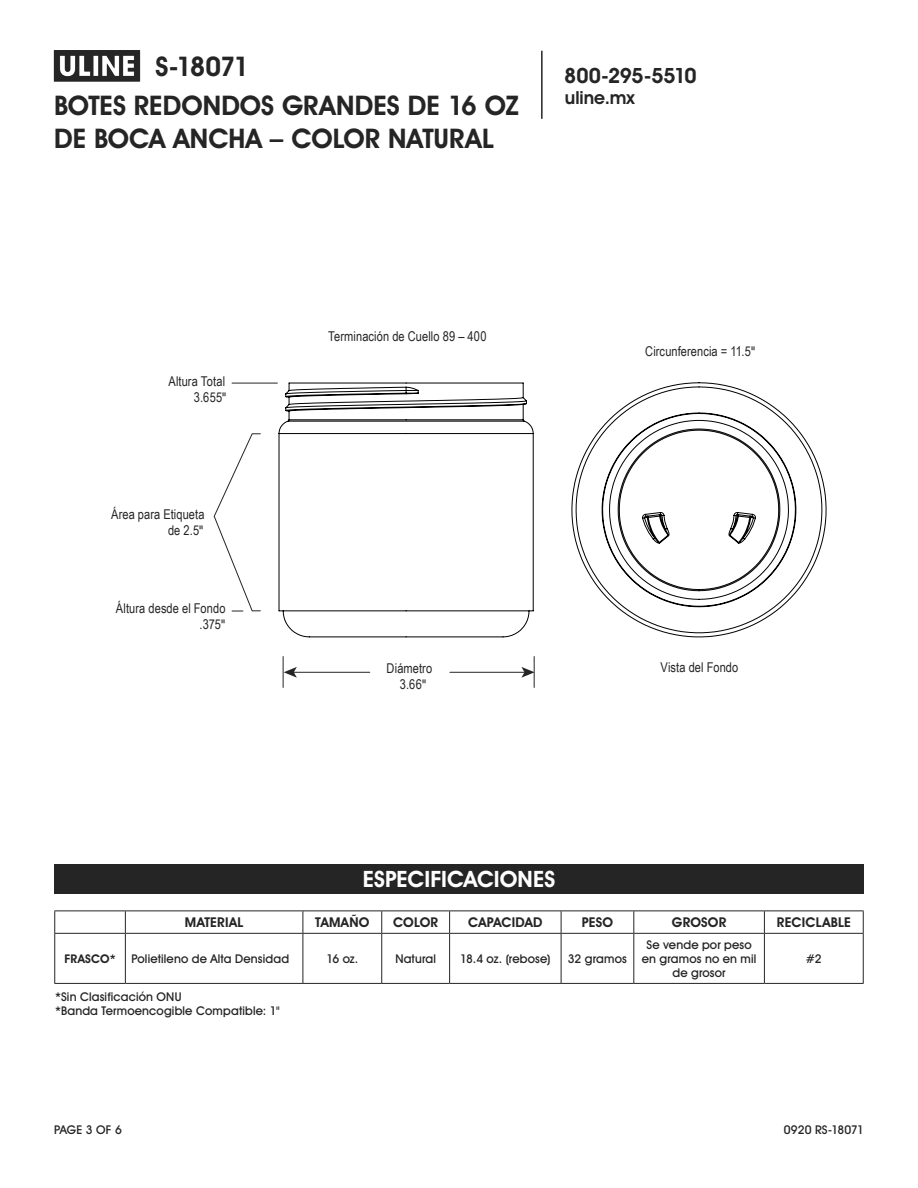
<style>
.page{position:relative;width:918px;height:1188px;background:#fff}
.page>*{position:absolute;margin:0;border:0;box-sizing:border-box;transform-origin:0 0}
.t1{font:700 27px/38.7px "Uline Two Knine";color:#252525}
.t2{font:700 22.5px "Uline Two Knine";color:#fff}
.t3{font:700 21px "Uline Two Knine";letter-spacing:-.02em;color:#252525}
.t4{font:700 18px "Uline Two Knine";color:#252525}
.t5{font:13.5px/16.2px "Arial Narrow";letter-spacing:.005em;color:#252525;text-align:right}
.t6{font:700 13.5px "Uline Two Knine";letter-spacing:.015em;color:#252525}
.t7{font:12px/14.4px "Uline Two Knine";letter-spacing:.015em;color:#252525;text-align:center}
.t8{font:700 12px "Uline Two Knine";letter-spacing:.015em;color:#252525}
.s1{font-size:28.5px}
.s2{font-family:"Uline Two Knine"}
</style>
<div class="page">
<hr style="left:541px;top:51px;width:2px;height:68px;background:#252525">
<svg style="left:54px;top:50px;width:86px;height:31px"></svg>
<div style="left:54px;top:864px;width:810px;height:30px;background:#252525"></div>
<hr style="left:54px;top:910px;width:71px;height:1px;background:#252525">
<svg style="left:54px;top:911px;width:1px;height:22px"></svg>
<hr style="left:125px;top:910px;width:178px;height:1px;background:#252525">
<svg style="left:125px;top:911px;width:1px;height:22px"></svg>
<hr style="left:303px;top:910px;width:79px;height:1px;background:#252525">
<svg style="left:303px;top:911px;width:1px;height:22px"></svg>
<hr style="left:382px;top:910px;width:68px;height:1px;background:#252525">
<svg style="left:381px;top:911px;width:1px;height:22px"></svg>
<hr style="left:450px;top:910px;width:111px;height:1px;background:#252525">
<svg style="left:449px;top:911px;width:1px;height:22px"></svg>
<hr style="left:561px;top:910px;width:73px;height:1px;background:#252525">
<svg style="left:561px;top:911px;width:1px;height:22px"></svg>
<hr style="left:634px;top:910px;width:130px;height:1px;background:#252525">
<svg style="left:633px;top:911px;width:1px;height:22px"></svg>
<hr style="left:764px;top:910px;width:100px;height:1px;background:#252525">
<svg style="left:764px;top:911px;width:1px;height:22px"></svg>
<svg style="left:863px;top:911px;width:1px;height:22px"></svg>
<hr style="left:54px;top:934px;width:1px;height:49px;background:#252525">
<hr style="left:125px;top:934px;width:1px;height:49px;background:#252525">
<hr style="left:303px;top:934px;width:1px;height:49px;background:#252525">
<hr style="left:381px;top:934px;width:1px;height:49px;background:#252525">
<hr style="left:449px;top:934px;width:1px;height:49px;background:#252525">
<hr style="left:561px;top:934px;width:1px;height:49px;background:#252525">
<hr style="left:633px;top:934px;width:1px;height:49px;background:#252525">
<hr style="left:764px;top:934px;width:1px;height:49px;background:#252525">
<hr style="left:863px;top:934px;width:1px;height:49px;background:#252525">
<hr style="left:54px;top:983px;width:71px;height:1px;background:#252525">
<hr style="left:125px;top:983px;width:178px;height:1px;background:#252525">
<hr style="left:303px;top:983px;width:79px;height:1px;background:#252525">
<hr style="left:382px;top:983px;width:68px;height:1px;background:#252525">
<hr style="left:450px;top:983px;width:111px;height:1px;background:#252525">
<hr style="left:561px;top:983px;width:73px;height:1px;background:#252525">
<hr style="left:634px;top:983px;width:130px;height:1px;background:#252525">
<hr style="left:764px;top:983px;width:100px;height:1px;background:#252525">
<hr style="left:54px;top:933px;width:71px;height:1px;background:#252525">
<hr style="left:125px;top:933px;width:178px;height:1px;background:#252525">
<hr style="left:303px;top:933px;width:79px;height:1px;background:#252525">
<hr style="left:382px;top:933px;width:68px;height:1px;background:#252525">
<hr style="left:450px;top:933px;width:111px;height:1px;background:#252525">
<hr style="left:561px;top:933px;width:73px;height:1px;background:#252525">
<hr style="left:634px;top:933px;width:130px;height:1px;background:#252525">
<hr style="left:764px;top:933px;width:100px;height:1px;background:#252525">
<hr style="left:232px;top:383px;width:45px;height:1px;background:#252525">
<hr style="left:293px;top:672px;width:77px;height:1px;background:#252525">
<svg style="left:284px;top:667px;width:13px;height:11px"></svg>
<hr style="left:450px;top:672px;width:75px;height:1px;background:#252525">
<svg style="left:521px;top:667px;width:13px;height:11px"></svg>
<svg style="left:213px;top:433px;width:48px;height:179px"></svg>
<hr style="left:283px;top:656px;width:1px;height:32px;background:#252525">
<hr style="left:534px;top:656px;width:1px;height:32px;background:#252525">
<svg style="left:278px;top:382px;width:256px;height:256px"></svg>
<svg style="left:571px;top:382px;width:256px;height:256px"></svg>
<h1 class="t1" style="left:54px;top:47px;width:466px"><span class="s1">π</span> S-18071<br>BOTES REDONDOS GRANDES DE 16 OZ</h1>
<h1 class="t1" style="left:54px;top:118px;width:441px">DE BOCA ANCHA – COLOR NATURAL</h1>
<h3 class="t3" style="left:564px;top:63px;width:134px">800-295-5510</h3>
<h3 class="t4" style="left:565px;top:86px;width:71px">uline.mx</h3>
<p class="t5" style="left:168px;top:372px;width:59px">Altura Total<br>3.655<span class="s2">"</span></p>
<p class="t5" style="left:111px;top:505px;width:95px">Área para Etiqueta de 2.5<span class="s2">"</span></p>
<p class="t5" style="left:116px;top:600px;width:111px">Áltura desde el Fondo .375<span class="s2">"</span></p>
<p class="t5" style="left:328px;top:327px;width:160px">Terminación de Cuello 89 – 400</p>
<p class="t5" style="left:645px;top:343px;width:111px">Circunferencia = 11.5<span class="s2">"</span></p>
<p class="t5" style="left:387px;top:660px;width:47px;text-align:center">Diámetro<br>3.66<span class="s2">"</span></p>
<p class="t5" style="left:661px;top:659px;width:79px">Vista del Fondo</p>
<h2 class="t2" style="left:363px;top:866px;width:194px">ESPECIFICACIONES</h2>
<p class="t6" style="left:185px;top:914px;width:60px">MATERIAL</p>
<p class="t6" style="left:315px;top:914px;width:56px">TAMAÑO</p>
<p class="t6" style="left:393px;top:914px;width:47px">COLOR</p>
<p class="t6" style="left:468px;top:914px;width:76px">CAPACIDAD</p>
<p class="t6" style="left:582px;top:914px;width:33px">PESO</p>
<p class="t6" style="left:672px;top:914px;width:56px">GROSOR</p>
<p class="t6" style="left:777px;top:914px;width:75px">RECICLABLE</p>
<p class="t8" style="left:64px;top:951px;width:53px">FRASCO*</p>
<p class="t7" style="left:131px;top:951px;width:159px">Polietileno de Alta Densidad</p>
<p class="t7" style="left:326px;top:951px;width:33px">16 oz.</p>
<p class="t7" style="left:395px;top:951px;width:42px">Natural</p>
<p class="t7" style="left:460px;top:951px;width:92px">18.4 oz. (rebose)</p>
<p class="t7" style="left:568px;top:951px;width:60px">32 gramos</p>
<p class="t7" style="left:55px;top:989px;width:226px;text-align:left">*Sin Clasificación ONU<br>*Banda Termoencogible Compatible: 1"</p>
<p class="t7" style="left:642px;top:937px;width:116px">Se vende por peso en gramos no en mil de grosor</p>
<p class="t7" style="left:806px;top:951px;width:18px">#2</p>
<p class="t7" style="left:54px;top:1122px;width:69px">PAGE 3 OF 6</p>
<p class="t7" style="left:784px;top:1122px;width:82px">0920 RS-18071</p>
</div>
